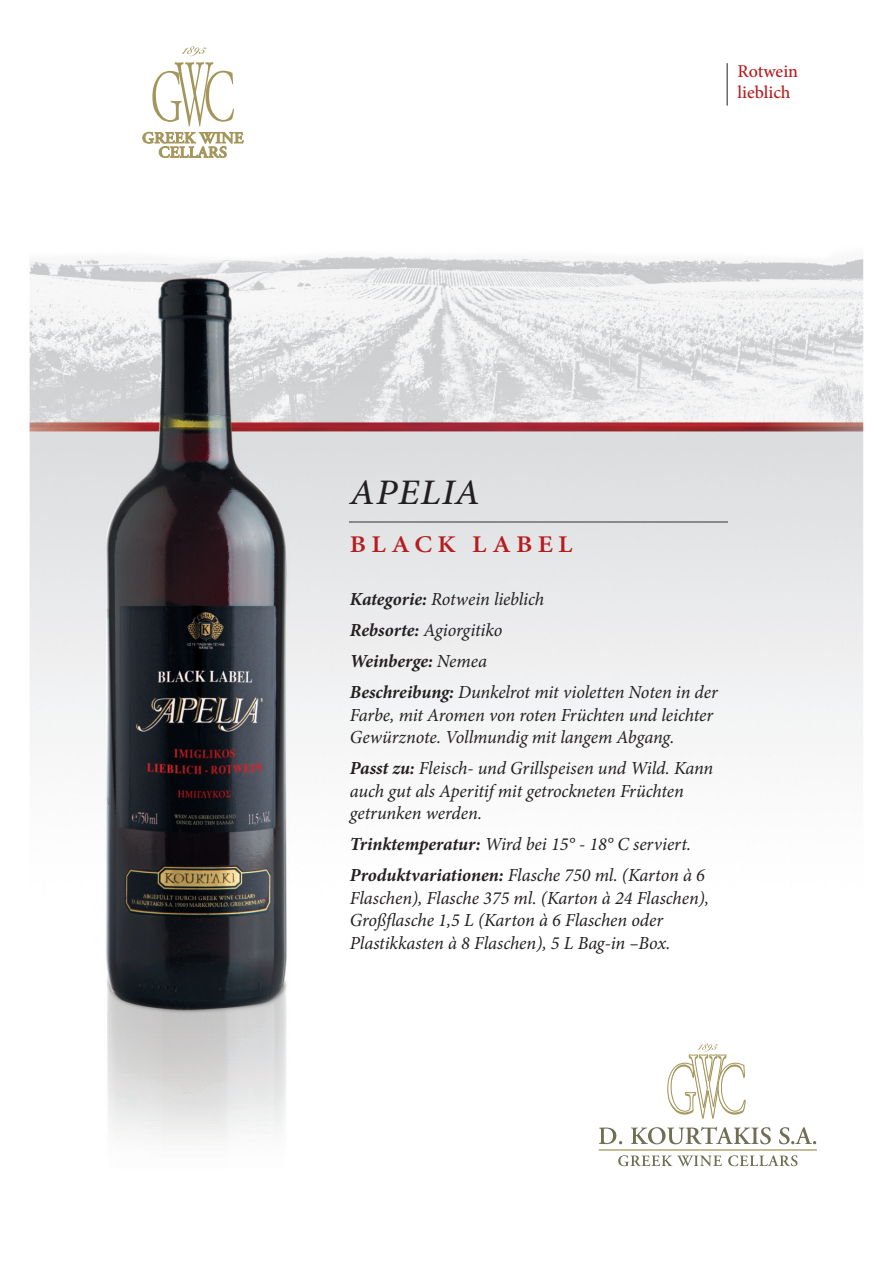
<style>
.page{position:relative;width:893px;height:1263px;background:#fff}
.page>*{position:absolute;margin:0;border:0;box-sizing:border-box;transform-origin:0 0}
.t1{font:italic 500 36px "Minion Pro";letter-spacing:.03em;color:#231f20;scale:1.05 1}
.t2{font:600 24px "Minion Pro";letter-spacing:.2em;color:#b61c20;scale:1.1 1}
.t3{font:italic 18.45px/22.5px "Minion Pro";letter-spacing:-.005em;color:#231f20}
.t4{font:500 18px/21.6px "Minion Pro";color:#b61c20}
.s1{font-weight:700}
</style>
<div class="page">
<img style="left:29px;top:56px;width:835px;height:1111px">
<img style="left:349px;top:522px;width:378px;height:1px">
<hr style="left:727px;top:63px;width:1px;height:43px;background:#231f20">
<svg style="left:143px;top:132px;width:101px;height:26px"></svg>
<svg style="left:182px;top:46px;width:25px;height:10px"></svg>
<svg style="left:152px;top:62px;width:82px;height:64px"></svg>
<svg style="left:667px;top:1043px;width:79px;height:76px"></svg>
<hr style="left:599px;top:1149px;width:218px;height:1px;background:#a4965b">
<svg style="left:618px;top:1155px;width:104px;height:11px"></svg>
<svg style="left:728px;top:1155px;width:69px;height:11px"></svg>
<svg style="left:599px;top:1127px;width:23px;height:17px"></svg>
<svg style="left:631px;top:1127px;width:140px;height:17px"></svg>
<svg style="left:779px;top:1127px;width:37px;height:17px"></svg>
<p class="t4" style="left:737px;top:62px;width:62px">Rotwein lieblich</p>
<h1 class="t1" style="left:350px;top:479px;width:125px">APELIA</h1>
<h2 class="t2" style="left:350px;top:535px;width:204px">BLACK LABEL</h2>
<p class="t3" style="left:350px;top:585px;width:369px;line-height:31px"><span class="s1">Kategorie:</span> Rotwein lieblich<br><span class="s1">Rebsorte:</span> Agiorgitiko<br><span class="s1">Weinberge:</span> Nemea<br><span class="s1">Beschreibung:</span> Dunkelrot mit violetten Noten in der</p>
<p class="t3" style="left:350px;top:705px;width:365px">Farbe, mit Aromen von roten Früchten und leichter<br>Gewürznote. Vollmundig mit langem Abgang.</p>
<p class="t3" style="left:350px;top:759px;width:365px"><span class="s1">Passt zu:</span> Fleisch- und Grillspeisen und Wild. Kann auch gut als Aperitif mit getrockneten Früchten getrunken werden.</p>
<p class="t3" style="left:350px;top:831px;width:356px;line-height:31px"><span class="s1">Trinktemperatur:</span> Wird bei 15° - 18° C serviert.<br><span class="s1">Produktvariationen:</span> Flasche 750 ml. (Karton à 6</p>
<p class="t3" style="left:350px;top:888px;width:361px">Flaschen), Flasche 375 ml. (Karton à 24 Flaschen),<br>Großflasche 1,5 L (Karton à 6 Flaschen oder<br>Plastikkasten à 8 Flaschen), 5 L Bag-in –Box.</p>
</div>
